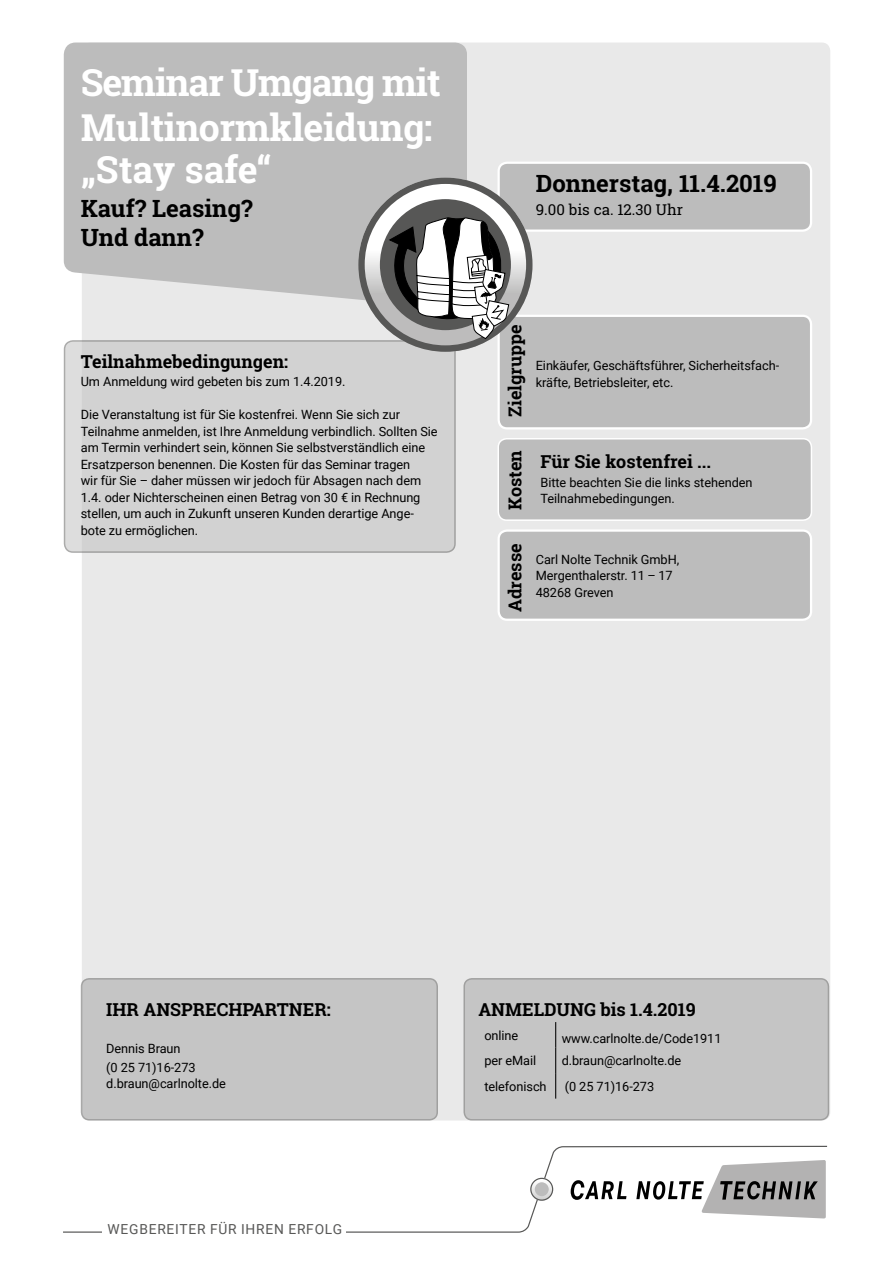
<style>
.page{position:relative;width:893px;height:1263px;background:#fff}
.page>*{position:absolute;margin:0;border:0;box-sizing:border-box;transform-origin:0 0}
.t1{font:700 37.5px/43.5px "Roboto Slab";letter-spacing:-.01em;color:#fff}
.t2{font:700 24px/28.8px "Roboto Slab";color:#000}
.t3{font:700 18px "Roboto Slab";color:#000}
.t4{font:15px "Roboto Slab";color:#000}
.t5{font:13.8px "Roboto";letter-spacing:.055em;color:#575756}
.t6{font:12.75px/16.5px "Roboto";letter-spacing:-.005em;color:#000}
</style>
<div class="page">
<div style="left:82px;top:43px;width:748px;height:1077px;background:#e9e9e9;border-radius:9px"></div>
<svg style="left:64px;top:43px;width:403px;height:266px;background:#bfbfbf"></svg>
<svg style="left:63px;top:1145px;width:765px;height:88px"></svg>
<div style="left:102px;top:1218px;width:243px;height:28px;background:#fff"></div>
<div style="left:65px;top:341px;width:390px;height:211px;background:#d2d2d2;border-radius:9px"></div>
<div style="left:64px;top:340px;width:392px;height:213px;border:2px solid #575756;border-radius:9px"></div>
<div style="left:82px;top:979px;width:355px;height:141px;background:#c5c5c5;border-radius:8px"></div>
<div style="left:81px;top:978px;width:357px;height:142px;border:2px solid #575756;border-radius:8px"></div>
<div style="left:464px;top:979px;width:364px;height:141px;background:#c5c5c5;border-radius:8px"></div>
<div style="left:463px;top:978px;width:366px;height:142px;border:2px solid #575756;border-radius:8px"></div>
<div style="left:499px;top:163px;width:312px;height:68px;background:#bcbcbc;border-radius:9px"></div>
<div style="left:497px;top:162px;width:315px;height:70px;border:2px solid #fff;border-radius:9px"></div>
<svg style="left:555px;top:1022px;width:1px;height:76px"></svg>
<svg style="left:571px;top:1180px;width:55px;height:20px"></svg>
<svg style="left:636px;top:1160px;width:190px;height:58px"></svg>
<svg style="left:532px;top:1180px;width:19px;height:18px"></svg>
<div style="left:530px;top:1178px;width:23px;height:23px;border:4px solid #fff;border-radius:50%"></div>
<div style="left:530px;top:1178px;width:23px;height:23px;border:1px solid #575756;border-radius:50%"></div>
<div style="left:499px;top:316px;width:312px;height:112px;background:#bcbcbc;border-radius:9px"></div>
<div style="left:497px;top:315px;width:315px;height:114px;border:2px solid #fff;border-radius:9px"></div>
<div style="left:499px;top:530px;width:312px;height:90px;background:#bcbcbc;border-radius:9px"></div>
<div style="left:497px;top:529px;width:315px;height:92px;border:2px solid #fff;border-radius:9px"></div>
<div style="left:498px;top:439px;width:313px;height:81px;background:#bcbcbc;border-radius:9px"></div>
<div style="left:497px;top:438px;width:315px;height:83px;border:2px solid #fff;border-radius:9px"></div>
<svg style="left:369px;top:188px;width:153px;height:153px;background:#959494"></svg>
<div style="left:358px;top:178px;width:174px;height:174px;border:22px solid #fff;border-radius:50%"></div>
<div style="left:358px;top:178px;width:174px;height:174px;border:6px solid #575756;border-radius:50%"></div>
<svg style="left:389px;top:217px;width:120px;height:122px;background:#929291"></svg>
<h1 class="t1" style="left:81px;top:60px;width:362px">Seminar Umgang mit<br>Multinormkleidung: „Stay safe“</h1>
<h2 class="t2" style="left:81px;top:194px;width:173px">Kauf? Leasing?<br>Und dann?</h2>
<h3 class="t3" style="left:81px;top:349px;width:209px">Teilnahmebedingungen:</h3>
<p class="t6" style="left:81px;top:373px;width:266px">Um Anmeldung wird gebeten bis zum 1.4.2019.</p>
<p class="t6" style="left:81px;top:406px;width:358px">Die Veranstaltung ist für Sie kostenfrei. Wenn Sie sich zur Teilnahme anmelden, ist Ihre Anmeldung verbindlich. Sollten Sie am Termin verhindert sein, können Sie selbstverständlich eine Ersatzperson benennen. Die Kosten für das Seminar tragen<br>wir für Sie – daher müssen wir jedoch für Absagen nach dem 1.4. oder Nichterscheinen einen Betrag von 30 € in Rechnung stellen, um auch in Zukunft unseren Kunden derartige Ange&shy;bote zu ermöglichen.</p>
<h2 class="t2" style="left:536px;top:168px;width:243px">Donnerstag, 11.4.2019</h2>
<p class="t4" style="left:536px;top:199px;width:149px">9.00 bis ca. 12.30 Uhr</p>
<h3 class="t3" style="left:503px;top:417px;width:94px;rotate:-90deg">Zielgruppe</h3>
<p class="t6" style="left:536px;top:357px;width:245px">Einkäufer, Geschäftsführer, Sicherheitsfach&shy;kräfte, Betriebsleiter, etc.</p>
<h3 class="t3" style="left:503px;top:510px;width:61px;rotate:-90deg">Kosten</h3>
<h3 class="t3" style="left:540px;top:449px;width:172px">Für Sie kostenfrei ...</h3>
<p class="t6" style="left:540px;top:474px;width:214px">Bitte beachten Sie die links stehenden<br>Teilnahmebedingungen.</p>
<h3 class="t3" style="left:503px;top:612px;width:70px;rotate:-90deg">Adresse</h3>
<p class="t6" style="left:536px;top:550px;width:145px">Carl Nolte Technik GmbH,<br>Mergenthalerstr. 11 – 17<br>48268 Greven</p>
<h3 class="t3" style="left:106px;top:997px;width:226px">IHR ANSPRECHPARTNER:</h3>
<p class="t6" style="left:106px;top:1039px;width:91px;line-height:18.6px">Dennis Braun<br>(0 25 71)16-273</p>
<p class="t6" style="left:106px;top:1075px;width:121px">d.braun@carlnolte.de</p>
<p class="t5" style="left:108px;top:1219px;width:236px">WEGBEREITER FÜR IHREN ERFOLG</p>
<h3 class="t3" style="left:478px;top:997px;width:219px">ANMELDUNG bis 1.4.2019</h3>
<p class="t6" style="left:484px;top:1026px;width:35px">online</p>
<p class="t6" style="left:562px;top:1029px;width:161px">www.carlnolte.de/Code1911</p>
<p class="t6" style="left:484px;top:1052px;width:53px">per eMail</p>
<p class="t6" style="left:562px;top:1052px;width:121px">d.braun@carlnolte.de</p>
<p class="t6" style="left:484px;top:1077px;width:64px">telefonisch</p>
<p class="t6" style="left:565px;top:1077px;width:91px">(0 25 71)16-273</p>
</div>
